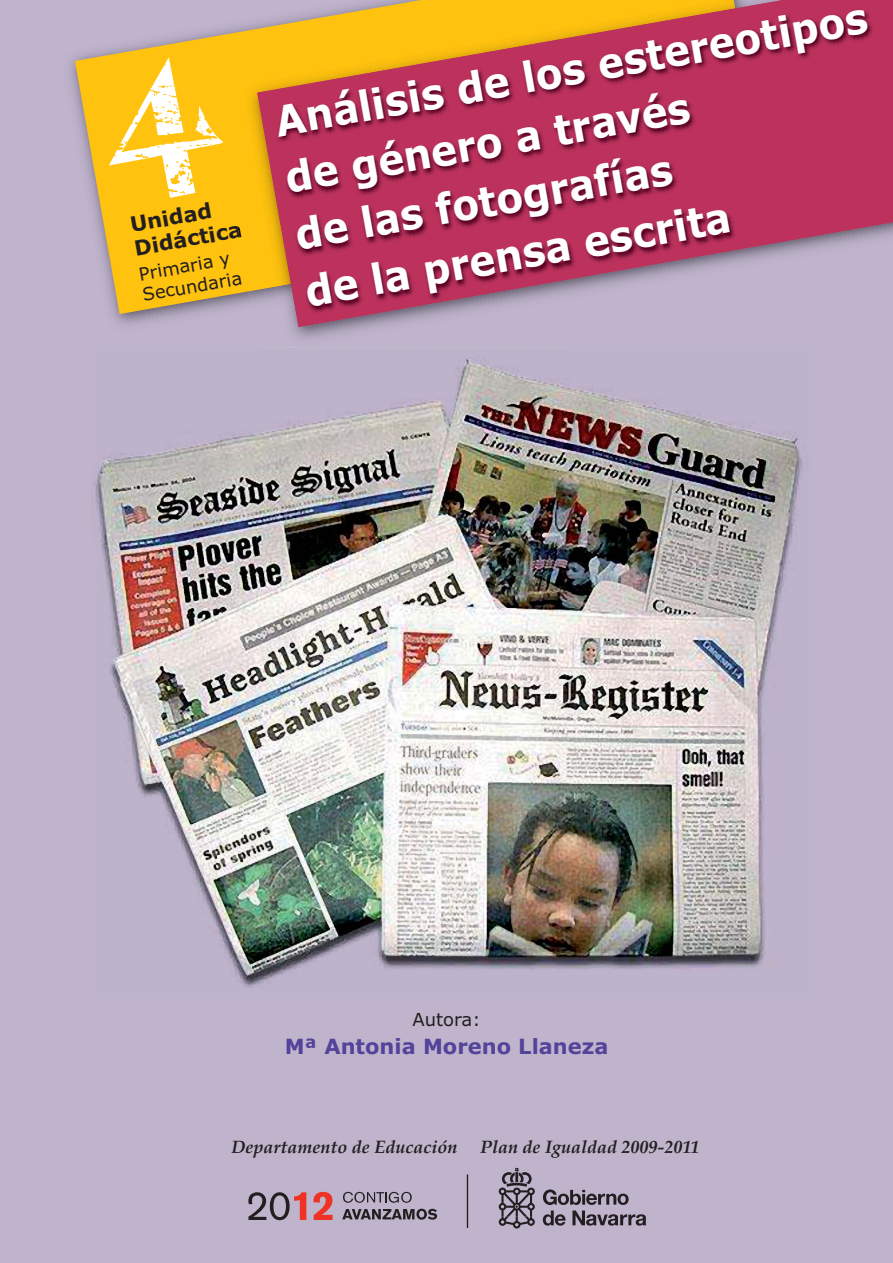
<style>
.page{position:relative;width:893px;height:1263px;background:#fff}
.page>*{position:absolute;margin:0;border:0;box-sizing:border-box;transform-origin:0 0}
.t1{font:700 42px/57.6px "Verdana";color:#fff;scale:.93 1}
.t2{font:700 21px "Verdana";color:#52439b}
.t3{font:700 21px/24px "Verdana";color:#231f20}
.t4{font:italic 700 18px "Palatino";color:#231f20}
.t5{font:18px/21px "Verdana";color:#231f20}
</style>
<div class="page">
<div style="left:0;top:0;width:892px;height:1263px;background:#c0b4cc"></div>
<img style="left:94px;top:388px;width:709px;height:599px">
<svg style="left:75px;top:33px;width:174px;height:281px;fill:#ffc20e"></svg>
<img style="left:259px;top:357px;width:311px;height:44px">
<img style="left:249px;top:291px;width:8px;height:13px">
<div style="left:206px;top:27px;width:51px;height:264px;background:#ffc20e"></div>
<img style="left:240px;top:24px;width:17px;height:262px">
<img style="left:257px;top:0;width:635px;height:327px">
<img style="left:236px;top:226px;width:5px;height:14px">
<svg style="left:499px;top:1168px;width:36px;height:61px"></svg>
<svg style="left:342px;top:1209px;width:95px;height:11px"></svg>
<svg style="left:343px;top:1192px;width:69px;height:11px"></svg>
<svg style="left:248px;top:1192px;width:58px;height:28px"></svg>
<svg style="left:313px;top:1192px;width:20px;height:28px"></svg>
<hr style="left:467px;top:1174px;width:1px;height:54px;background:#231f20">
<svg style="left:543px;top:1190px;width:86px;height:15px"></svg>
<svg style="left:543px;top:1211px;width:23px;height:15px"></svg>
<svg style="left:572px;top:1211px;width:74px;height:15px"></svg>
<div style="left:89px;top:50px;width:144px;height:160px;background:#ffc20e"></div>
<p class="t3" style="left:129px;top:215px;width:110px;rotate:-10deg">Unidad<br>Didáctica</p>
<p class="t5" style="left:138px;top:265px;width:102px;rotate:-10deg">Primaria y<br>Secundaria</p>
<p class="t1" style="left:271px;top:97px;width:648px;rotate:-10deg">Análisis de los estereotipos de género a través<br>de las fotografías<br>de la prensa escrita</p>
<p class="t5" style="left:412px;top:1010px;width:70px">Autora:</p>
<p class="t2" style="left:285px;top:1038px;width:325px">Mª Antonia Moreno Llaneza</p>
<p class="t4" style="left:231px;top:1140px;width:228px">Departamento de Educación</p>
<p class="t4" style="left:480px;top:1140px;width:221px">Plan de Igualdad 2009-2011</p>
</div>
